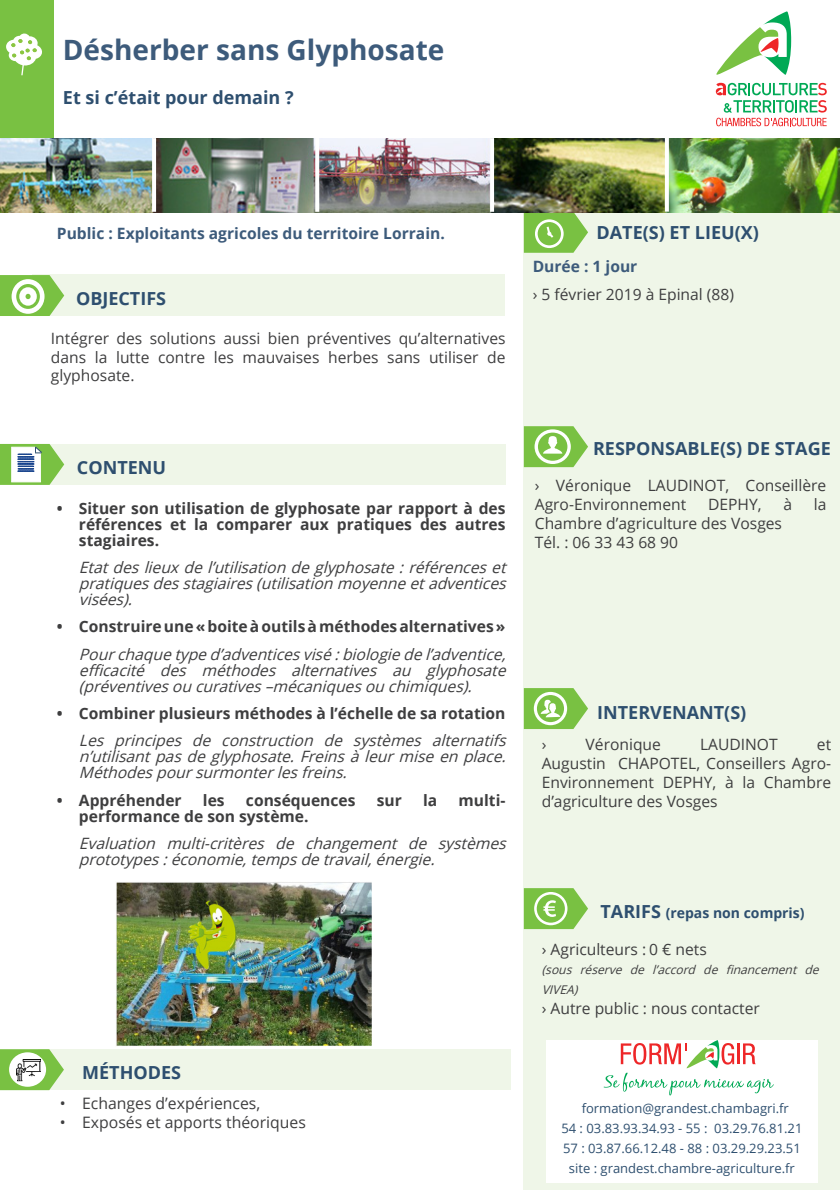
<style>
.page{position:relative;width:840px;height:1191px;background:#fff}
.page>*{position:absolute;margin:0;border:0;box-sizing:border-box;transform-origin:0 0}
.Titre_formation{font:700 28px "Open Sans";color:#3d5b7b}
.accroche{font:700 18px "Open Sans";color:#2e4f6f}
.t1{font:15.8px "Open Sans";color:#3e3e3f}
.sous_contenu{font:italic 15.6px/16px "Open Sans";color:#3e3e3f;text-align:justify}
.texte_simple{font:15.6px/18.8px "Open Sans";color:#3e3e3f;text-align:justify}
.t2{font:700 15.6px/16px "Open Sans";color:#3e3e3f;text-align:justify}
.public{font:700 15.6px "Open Sans";color:#3d5b7b}
.t3{font:700 14px "Open Sans";color:#2e4f6f}
.t4{font:13px/20px "Open Sans";color:#2e4f6f;text-align:center}
.t5{font:italic 12px/19.8px "Open Sans";color:#3e3e3f}
.t6{font:700 2px/2.4px "Open Sans";color:#8195ae}
.s1{font-size:18px}
</style>
<div class="page">
<div style="left:523px;top:212px;width:316px;height:977px;background:#eff6e8"></div>
<div style="left:0;top:0;width:54px;height:139px;background:#79c142"></div>
<svg style="left:523px;top:426px;width:64px;height:41px;background:#9fd278"></svg>
<svg style="left:523px;top:212px;width:64px;height:41px;background:#92ca66"></svg>
<div style="left:33px;top:444px;width:472px;height:41px;background:#eff6e8"></div>
<div style="left:38px;top:1049px;width:472px;height:41px;background:#eff6e8"></div>
<svg style="left:0;top:1049px;width:64px;height:41px"></svg>
<div style="left:32px;top:275px;width:472px;height:41px;background:#eff6e8"></div>
<svg style="left:0;top:444px;width:64px;height:41px"></svg>
<svg style="left:0;top:275px;width:64px;height:41px"></svg>
<div style="left:9px;top:1052px;width:37px;height:34px;background:#fff;border-radius:50%"></div>
<img style="left:16px;top:1059px;width:25px;height:22px">
<svg style="left:715px;top:83px;width:111px;height:43px"></svg>
<svg style="left:716px;top:11px;width:74px;height:64px"></svg>
<svg style="left:523px;top:688px;width:64px;height:41px;background:#9dd175"></svg>
<svg style="left:523px;top:888px;width:64px;height:41px;background:#98cf6e"></svg>
<div style="left:546px;top:1040px;width:271px;height:143px;background:#fff"></div>
<svg style="left:603px;top:1040px;width:170px;height:55px"></svg>
<img style="left:0;top:138px;width:839px;height:74px">
<hr style="left:152px;top:138px;width:4px;height:74px;background:#fff">
<svg style="left:315px;top:138px;width:4px;height:74px"></svg>
<hr style="left:490px;top:138px;width:4px;height:74px;background:#fff">
<svg style="left:664px;top:138px;width:4px;height:74px"></svg>
<svg style="left:6px;top:33px;width:36px;height:42px"></svg>
<img style="left:116px;top:882px;width:255px;height:164px">
<p class="Titre_formation" style="left:63px;top:30px;width:383px">Désherber sans Glyphosate</p>
<p class="accroche" style="left:63px;top:84px;width:232px">Et si c’était pour demain ?</p>
<p class="public" style="left:57px;top:222px;width:389px">Public : Exploitants agricoles du territoire Lorrain.</p>
<p class="accroche" style="left:76px;top:285px;width:92px">OBJECTIFS</p>
<p class="texte_simple" style="left:51px;top:328px;width:456px">Intégrer des solutions aussi bien préventives qu’alternatives dans la lutte contre les mauvaises herbes sans utiliser de glyphosate.</p>
<p class="t6" style="left:18px;top:453px;width:18px">--------------------- ------------------------- ------------------------- -------------------------</p>
<p class="t6" style="left:18px;top:465px;width:18px">------------------------ ------------------------ -------------------------</p>
<p class="accroche" style="left:77px;top:454px;width:91px">CONTENU</p>
<p class="t2" style="left:79px;top:499px;width:428px;text-indent:-22px">• Situer son utilisation de glyphosate par rapport à des références et la comparer aux pratiques des autres stagiaires.</p>
<p class="sous_contenu" style="left:79px;top:559px;width:433px">Etatdeslieuxdel’utilisationdeglyphosate:référenceset pratiquesdesstagiaires(utilisationmoyenneetadventices visées).</p>
<p class="t2" style="left:57px;top:618px;width:450px">• Construireune«boiteàoutilsàméthodesalternatives »</p>
<p class="sous_contenu" style="left:79px;top:645px;width:433px">Pourchaquetyped’adventicesvisé:biologiedel’adventice, efficacité des méthodes alternatives au glyphosate (préventivesoucuratives–mécaniquesouchimiques).</p>
<p class="t2" style="left:57px;top:705px;width:450px">• Combiner plusieurs méthodes à l’échelle de sa rotation</p>
<p class="sous_contenu" style="left:79px;top:732px;width:433px">Les principes de construction de systèmes alternatifs n’utilisantpasdeglyphosate.Freinsàleurmiseenplace.<br>Méthodespoursurmonterlesfreins.</p>
<p class="t2" style="left:57px;top:791px;width:126px">• Appréhender</p>
<p class="t2" style="left:203px;top:791px;width:23px">les</p>
<p class="t2" style="left:246px;top:791px;width:111px">conséquences</p>
<p class="t2" style="left:376px;top:791px;width:27px">sur</p>
<p class="t2" style="left:423px;top:791px;width:16px">la</p>
<p class="t2" style="left:458px;top:791px;width:48px">multi-</p>
<p class="t2" style="left:79px;top:807px;width:231px">performance de son système.</p>
<p class="sous_contenu" style="left:79px;top:835px;width:433px">Evaluation multi-critères de changement de systèmes prototypes:économie,tempsdetravail,énergie.</p>
<p class="accroche" style="left:82px;top:1059px;width:100px">MÉTHODES</p>
<p class="t1" style="left:60px;top:1092px;width:202px">• Echanges d’expériences,</p>
<p class="t1" style="left:60px;top:1111px;width:247px">• Exposés et apports théoriques</p>
<p class="accroche" style="left:596px;top:220px;width:164px">DATE(S) ET LIEU(X)</p>
<p class="public" style="left:532px;top:255px;width:106px">Durée : 1 jour</p>
<p class="texte_simple" style="left:532px;top:285px;width:203px">› 5 février 2019 à Epinal (88)</p>
<p class="accroche" style="left:592px;top:436px;width:239px">RESPONSABLE(S) DE STAGE</p>
<p class="texte_simple" style="left:534px;top:476px;width:293px">› Véronique LAUDINOT, Conseillère<br>Agro-Environnement</p>
<p class="texte_simple" style="left:707px;top:494px;width:55px">DEPHY,</p>
<p class="texte_simple" style="left:782px;top:494px;width:10px">à</p>
<p class="texte_simple" style="left:813px;top:494px;width:14px">la</p>
<p class="texte_simple" style="left:534px;top:513px;width:248px">Chambre d’agriculture des Vosges</p>
<p class="texte_simple" style="left:534px;top:532px;width:145px">Tél. : 06 33 43 68 90</p>
<p class="accroche" style="left:597px;top:700px;width:150px">INTERVENANT(S)</p>
<p class="texte_simple" style="left:541px;top:735px;width:6px">›</p>
<p class="texte_simple" style="left:585px;top:735px;width:77px">Véronique</p>
<p class="texte_simple" style="left:699px;top:735px;width:79px">LAUDINOT</p>
<p class="texte_simple" style="left:541px;top:735px;width:291px;text-indent:275px">et Augustin CHAPOTEL, Conseillers Agro-Environnement DEPHY, à la Chambre d’agriculture des Vosges</p>
<p class="t3" style="left:600px;top:902px;width:205px"><span class="s1">TARIFS</span> (repas non compris)</p>
<p class="texte_simple" style="left:541px;top:939px;width:166px">› Agriculteurs : 0 € nets</p>
<p class="t5" style="left:541px;top:959px;width:282px">(sous réserve de l’accord de financement de<br>VIVEA)</p>
<p class="texte_simple" style="left:541px;top:998px;width:219px">› Autre public : nous contacter</p>
<p class="t4" style="left:561px;top:1097px;width:242px">formation@grandest.chambagri.fr<br>54 : 03.83.93.34.93 - 55 : 03.29.76.81.21<br>57 : 03.87.66.12.48 - 88 : 03.29.29.23.51 site : grandest.chambre-agriculture.fr</p>
</div>
